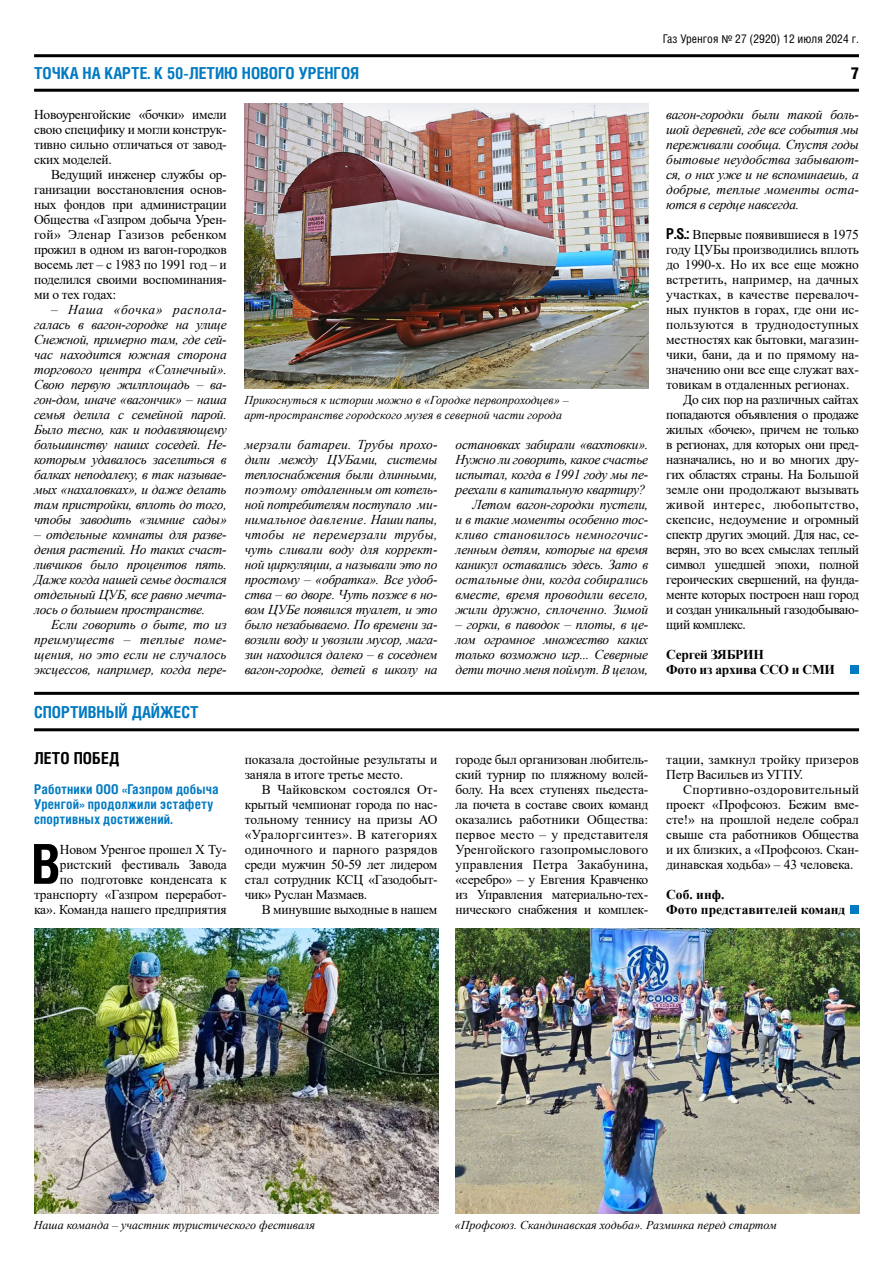
<style>
.page{position:relative;width:893px;height:1263px;background:#fff}
.page>*{position:absolute;margin:0;border:0;box-sizing:border-box;transform-origin:0 0}
.t1{font:700 55.05px "Helios Cond";color:#000}
.t2{font:700 16.5px "Helios Cond";color:#007ac2}
.t3{font:700 16.5px "Helios Cond";color:#000}
.t4{font:900 16.5px "Helios Cond";color:#000}
.t5{font:13.5px/15px "Times New Roman";letter-spacing:-.02em;color:#000;text-align:justify}
.t6{font:italic 13.5px/15px "Times New Roman";letter-spacing:-.02em;color:#000;text-align:justify}
.t7{font:13.5px/15px "Times New Roman";letter-spacing:.01em;color:#000}
.t8{font:700 13.5px/15px "Helios Cond";letter-spacing:.015em;color:#007ac2}
.t9{font:700 13.5px/15px "Times New Roman";letter-spacing:-.015em;color:#000}
.t10{font:13.5px "Times New Roman";color:#000}
.t11{font:13.5px "Times New Roman";letter-spacing:.03em;color:#000}
.t12{font:italic 12px/15px "Times New Roman";color:#000}
.t13{font:12px "Helios Cond";color:#000}
.s1{font-family:"Myriad Pro"}
.s2{font-family:"Helios Cond";font-weight:700;font-size:15px}
</style>
<div class="page">
<hr style="left:34px;top:89px;width:825px;height:3px;background:#000">
<hr style="left:34px;top:54px;width:825px;height:3px;background:#000">
<hr style="left:34px;top:728px;width:825px;height:3px;background:#000">
<hr style="left:34px;top:692px;width:825px;height:3px;background:#000">
<div style="left:850px;top:905px;width:9px;height:9px;background:#007ac2"></div>
<div style="left:850px;top:665px;width:9px;height:9px;background:#007ac2"></div>
<img style="left:244px;top:104px;width:404px;height:285px">
<img style="left:455px;top:929px;width:404px;height:285px">
<img style="left:34px;top:929px;width:404px;height:285px">
<p class="t13" style="left:663px;top:31px;width:198px">Газ Уренгоя <span class="s1">№</span> 27 (2920) 12 июля 2024 г.</p>
<p class="t2" style="left:34px;top:63px;width:80px">ТОЧКА НА КАРТЕ</p>
<p class="t2" style="left:148px;top:63px;width:212px">. К 50-летию Нового Уренгоя</p>
<p class="t4" style="left:851px;top:64px;width:10px">7</p>
<p class="t5" style="left:34px;top:106px;width:194px">Новоуренгойские «бочки» имели свою специфику и могли конструк&shy;тивно сильно отличаться от завод&shy;ских моделей.</p>
<p class="t5" style="left:34px;top:166px;width:194px;text-indent:17px">Ведущий инженер службы ор&shy;ганизации восстановления основ&shy;ных фондов при администрации Общества «Газпром добыча Урен&shy;гой» Эленар Газизов ребенком прожил в одном из вагон-городков восемь лет – с 1983 по 1991 год – и поделился своими воспоминания&shy;ми о тех годах:</p>
<p class="t6" style="left:34px;top:301px;width:194px;text-indent:17px">– Наша «бочка» распола&shy;галась в вагон-городке на улице Снежной, примерно там, где сей&shy;час находится южная сторона торгового центра «Солнечный».<br>Свою первую жилплощадь – ва&shy;гон-дом, иначе «вагончик» – наша семья делила с семейной парой.<br>Было тесно, как и подавляющему большинству наших соседей. Не&shy;которым удавалось заселиться в балках неподалеку, в так называе&shy;мых «нахаловках», и даже делать там пристройки, вплоть до того, чтобы заводить «зимние сады»</p>
<p class="t6" style="left:34px;top:526px;width:194px">– отдельные комнаты для разве&shy;дения растений. Но таких счаст&shy;ливчиков было процентов пять.<br>Даже когда нашей семье достался отдельный ЦУБ, все равно мечта&shy;лось о большем пространстве.</p>
<p class="t6" style="left:34px;top:616px;width:194px;text-indent:17px">Если говорить о быте, то из преимуществ – теплые поме&shy;щения, но это если не случалось эксцессов, например, когда пере-</p>
<p class="t2" style="left:34px;top:702px;width:166px">Спортивный дайжест</p>
<p class="t3" style="left:34px;top:748px;width:10px">ЛЕТО</p>
<p class="t3" style="left:74px;top:748px;width:10px">ПОБЕД</p>
<p class="t8" style="left:34px;top:781px;width:186px;text-indent:88px">«Газпром добыча<br>Уренгой» продолжили эстафету спортивных достижений.</p>
<p class="t8" style="left:34px;top:781px;width:71px">Работники ООО</p>
<h1 class="t1" style="left:31px;top:831px;width:26px">В</h1>
<p class="t5" style="left:34px;top:841px;width:194px;text-align:right">Новом Уренгое прошел X Ту&shy;ристский фестиваль Завода<br>по подготовке конденсата к транспорту «Газпром переработ&shy;ка». Команда нашего предприятия</p>
<p class="t12" style="left:244px;top:392px;width:326px">Прикоснуться к истории можно в «Городке первопроходцев» – арт-пространстве городского музея в северной части города</p>
<p class="t6" style="left:245px;top:436px;width:194px">мерзали батареи. Трубы прохо&shy;дили между ЦУБами, системы теплоснабжения были длинными, поэтому отдаленным от котель&shy;ной потребителям поступало ми&shy;нимальное давление. Наши папы, чтобы не перемерзали трубы, чуть сливали воду для коррект&shy;ной циркуляции, а называли это по простому – «обратка». Все удоб&shy;ства – во дворе. Чуть позже в но&shy;вом ЦУБе появился туалет, и это было незабываемо. По времени за&shy;возили воду и увозили мусор, мага&shy;зин находился далеко – в соседнем вагон-городке, детей в школу на</p>
<p class="t6" style="left:455px;top:436px;width:194px;text-align:right">остановках забирали «вахтовки».<br>Нужно ли говорить, какое счастье испытал, когда в 1991 году мы пе&shy;реехали в капитальную квартиру?<br>Летом вагон-городки пустели,<br>и в такие моменты особенно тос&shy;кливо становилось немногочис&shy;ленным детям, которые на время каникул оставались здесь. Зато в остальные дни, когда собирались вместе, время проводили весело, жили дружно, сплоченно. Зимой</p>
<p class="t6" style="left:455px;top:616px;width:194px">– горки, в паводок – плоты, в це&shy;лом огромное множество каких только возможно игр... Северные дети точно меня поймут. В целом,</p>
<p class="t6" style="left:666px;top:106px;width:194px">вагон-городки были такой боль&shy;шой деревней, где все события мы переживали сообща. Спустя годы бытовые неудобства забывают&shy;ся, о них уже и не вспоминаешь, а добрые, теплые моменты оста&shy;ются в сердце навсегда.</p>
<p class="t5" style="left:666px;top:226px;width:194px"><span class="s2">P.S.:</span> Впервые появившиеся в 1975</p>
<p class="t5" style="left:666px;top:241px;width:194px">году ЦУБы производились вплоть</p>
<p class="t5" style="left:666px;top:256px;width:194px">до 1990-х. Но их все еще можно</p>
<p class="t7" style="left:666px;top:271px;width:194px">встретить, например, на дачных</p>
<p class="t7" style="left:666px;top:286px;width:194px">участках, в качестве перевалоч-</p>
<p class="t5" style="left:666px;top:301px;width:194px">ных пунктов в горах, где они ис-</p>
<p class="t7" style="left:666px;top:316px;width:194px">пользуются в труднодоступных</p>
<p class="t5" style="left:666px;top:331px;width:194px">местностях как бытовки, магазин-</p>
<p class="t5" style="left:666px;top:346px;width:194px">чики, бани, да и по прямому на-</p>
<p class="t5" style="left:666px;top:361px;width:194px">значению они все еще служат вах-</p>
<p class="t5" style="left:666px;top:376px;width:185px">товикам в отдаленных регионах.</p>
<p class="t5" style="left:683px;top:391px;width:177px">До сих пор на различных сайтах</p>
<p class="t5" style="left:666px;top:406px;width:194px">попадаются объявления о продаже</p>
<p class="t5" style="left:666px;top:421px;width:194px">жилых «бочек», причем не только</p>
<p class="t5" style="left:666px;top:436px;width:194px">в регионах, для которых они пред-</p>
<p class="t5" style="left:666px;top:451px;width:194px">назначались, но и во многих дру-</p>
<p class="t5" style="left:666px;top:466px;width:194px">гих областях страны. На Большой</p>
<p class="t10" style="left:666px;top:480px;width:194px">земле они продолжают вызывать</p>
<p class="t11" style="left:666px;top:495px;width:194px">живой интерес, любопытство,</p>
<p class="t5" style="left:666px;top:511px;width:194px">скепсис, недоумение и огромный</p>
<p class="t5" style="left:666px;top:526px;width:194px">спектр других эмоций. Для нас, се-</p>
<p class="t5" style="left:666px;top:541px;width:194px">верян, это во всех смыслах теплый</p>
<p class="t5" style="left:666px;top:556px;width:194px">символ ушедшей эпохи, полной</p>
<p class="t5" style="left:666px;top:571px;width:194px">героических свершений, на фунда-</p>
<p class="t5" style="left:666px;top:586px;width:194px">менте которых построен наш город</p>
<p class="t5" style="left:666px;top:601px;width:194px">и создан уникальный газодобываю-</p>
<p class="t5" style="left:666px;top:616px;width:81px">щий комплекс.</p>
<p class="t9" style="left:666px;top:646px;width:170px">Сергей ЗЯБРИН<br>Фото из архива ССО и СМИ</p>
<p class="t5" style="left:245px;top:751px;width:194px">показала достойные результаты и заняла в итоге третье место.</p>
<p class="t5" style="left:245px;top:781px;width:194px;text-indent:17px">В Чайковском состоялся От&shy;крытый чемпионат города по нас&shy;тольному теннису на призы АО «Уралоргсинтез». В категориях одиночного и парного разрядов среди мужчин 50-59 лет лидером стал сотрудник КСЦ «Газодобыт&shy;чик» Руслан Мазмаев.</p>
<p class="t5" style="left:262px;top:901px;width:177px">В минувшие выходные в нашем</p>
<p class="t5" style="left:455px;top:751px;width:194px">городе был организован любитель&shy;ский турнир по пляжному волей&shy;болу. На всех ступенях пьедеста&shy;ла почета в составе своих команд оказались работники Общества: первое место – у представителя Уренгойского газопромыслового управления Петра Закабунина, «серебро» – у Евгения Кравченко из Управления материально-тех&shy;нического снабжения и комплек-</p>
<p class="t7" style="left:666px;top:751px;width:194px">тации, замкнул тройку призеров<br>Петр Васильев из УГПУ.</p>
<p class="t5" style="left:666px;top:781px;width:194px;text-indent:17px">Спортивно-оздоровительный проект «Профсоюз. Бежим вме&shy;сте!» на прошлой неделе собрал свыше ста работников Общества и их близких, а «Профсоюз. Скан&shy;динавская ходьба» – 43 человека.</p>
<p class="t9" style="left:666px;top:886px;width:181px">Соб. инф.<br>Фото представителей команд</p>
<p class="t12" style="left:34px;top:1217px;width:282px">Наша команда – участник туристического фестиваля</p>
<p class="t12" style="left:455px;top:1217px;width:323px">«Профсоюз. Скандинавская ходьба». Разминка перед стартом</p>
</div>
